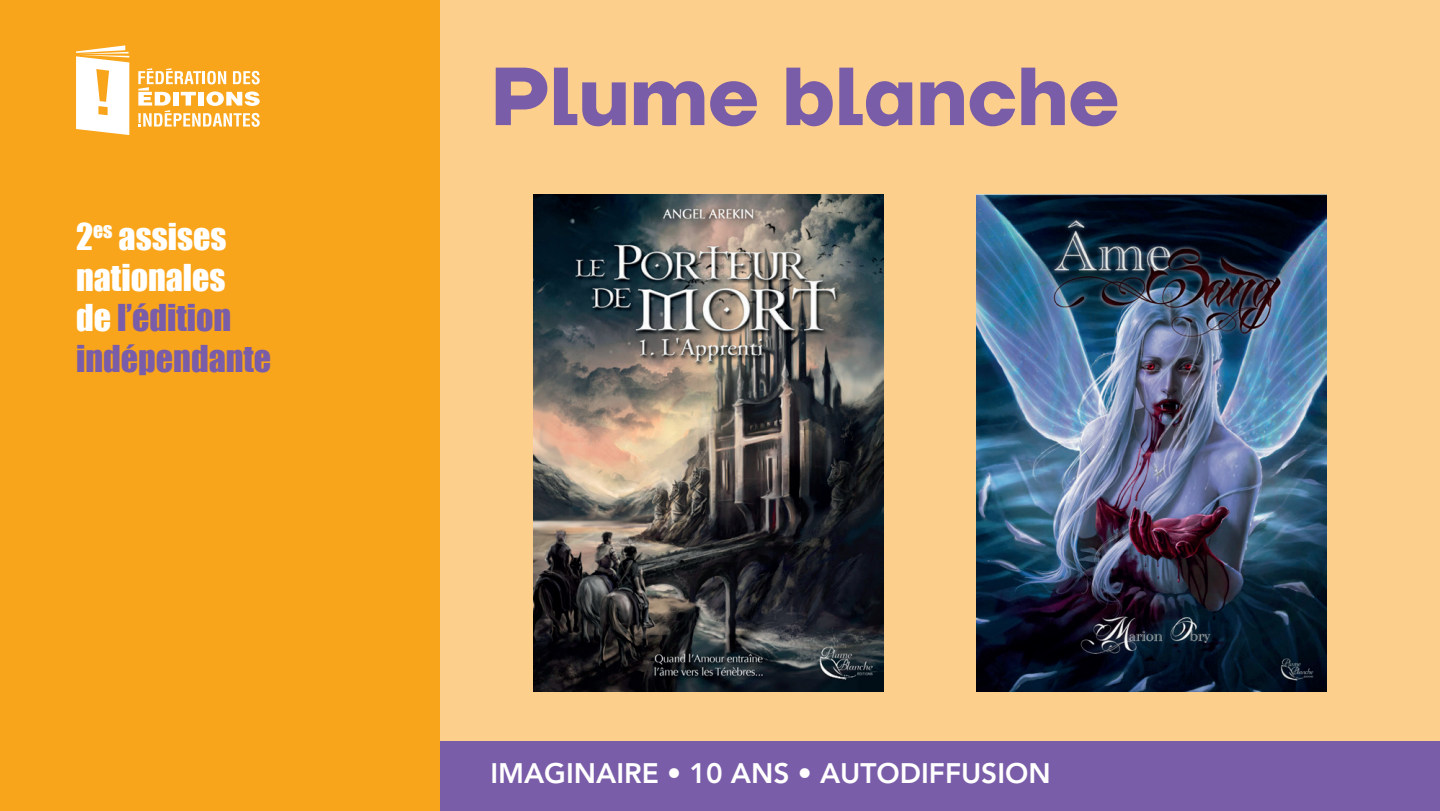
<style>
.page{position:relative;width:1440px;height:811px;background:#fff}
.page>*{position:absolute;margin:0;border:0;box-sizing:border-box;transform-origin:0 0}
.t1{font:700 82px "TT Firs Neue";color:#7a5da8}
.t2{font:34px/40.8px "Impact";color:#7a5da8}
.t3{font:800 28px "Avenir LT Std";color:#fff}
.s1{color:#fff}
</style>
<div class="page">
<div style="left:393px;top:0;width:1047px;height:810px;background:#fdcf8c"></div>
<div style="left:0;top:740px;width:1440px;height:70px;background:#7a5da8"></div>
<div style="left:0;top:0;width:439px;height:810px;background:#f9a51b"></div>
<svg style="left:76px;top:45px;width:53px;height:90px"></svg>
<svg style="left:138px;top:68px;width:122px;height:59px"></svg>
<img style="left:534px;top:194px;width:350px;height:497px">
<img style="left:976px;top:194px;width:351px;height:497px">
<p class="t2" style="left:76px;top:215px;width:197px"><span class="s1">2</span><sup>es</sup> <span class="s1">assises nationales<br>de</span> l’édition indépendante</p>
<h1 class="t1" style="left:490px;top:40px;width:631px">Plume blanche</h1>
<p class="t3" style="left:490px;top:756px;width:562px">IMAGINAIRE • 10 ANS • AUTODIFFUSION</p>
</div>
